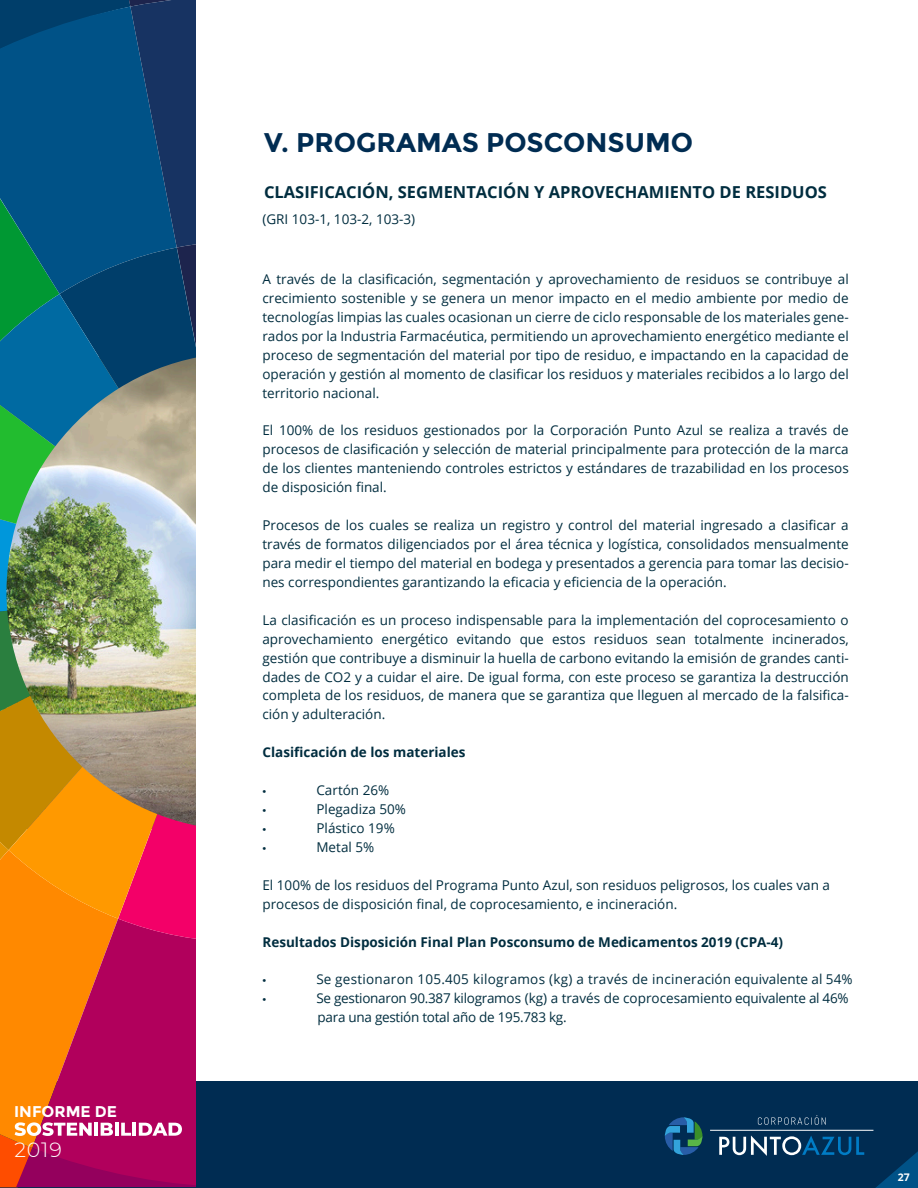
<style>
.page{position:relative;width:918px;height:1188px;background:#fff}
.page>*{position:absolute;margin:0;border:0;box-sizing:border-box;transform-origin:0 0}
.t1{font:700 27px "Montserrat";color:#002c52}
.t2{font:300 20.55px "Montserrat";color:#fff}
.t3{font:700 16.5px "Open Sans";color:#002d3f}
.t4{font:700 15.6px "Montserrat";color:#fff}
.t5{font:13.5px/18.9px "Open Sans";color:#002d3f;text-align:justify}
.t6{font:13.5px/18.9px "Open Sans";letter-spacing:-.02em;color:#002d3f}
.t7{font:700 13.5px "Open Sans";color:#002d3f}
.t8{font:13.5px "Open Sans";letter-spacing:.02em;color:#002d3f}
.t9{font:13.5px "Myriad Pro";color:#002d3f}
.t10{font:700 10.5px "Open Sans";color:#fff}
</style>
<div class="page">
<div style="left:0;top:1081px;width:918px;height:107px;background:#002c52"></div>
<img style="left:0;top:0;width:196px;height:1187px">
<svg style="left:719px;top:1135px;width:145px;height:21px"></svg>
<svg style="left:758px;top:1115px;width:68px;height:10px"></svg>
<hr style="left:710px;top:1130px;width:163px;height:1px;background:#fff">
<svg style="left:665px;top:1117px;width:37px;height:38px"></svg>
<svg style="left:875px;top:1151px;width:43px;height:37px"></svg>
<p class="t4" style="left:14px;top:1102px;width:104px">INFORME DE</p>
<h2 class="t2" style="left:15px;top:1136px;width:49px">2019</h2>
<h1 class="t1" style="left:264px;top:127px;width:431px">V. PROGRAMAS POSCONSUMO</h1>
<p class="t3" style="left:264px;top:181px;width:564px">CLASIFICACIÓN, SEGMENTACIÓN Y APROVECHAMIENTO DE RESIDUOS</p>
<p class="t5" style="left:262px;top:210px;width:154px">(GRI 103-1, 103-2, 103-3)</p>
<p class="t5" style="left:262px;top:269px;width:588px">A través de la clasificación, segmentación y aprovechamiento de residuos se contribuye al crecimiento sostenible y se genera un menor impacto en el medio ambiente por medio de tecnologías limpias las cuales ocasionan un cierre de ciclo responsable de los materiales gene&shy;rados por la Industria Farmacéutica, permitiendo un aprovechamiento energético mediante el proceso de segmentación del material por tipo de residuo, e impactando en la capacidad de operación y gestión al momento de clasificar los residuos y materiales recibidos a lo largo del territorio nacional.</p>
<p class="t5" style="left:262px;top:421px;width:588px">El 100% de los residuos gestionados por la Corporación Punto Azul se realiza a través de procesos de clasificación y selección de material principalmente para protección de la marca de los clientes manteniendo controles estrictos y estándares de trazabilidad en los procesos de disposición final.</p>
<p class="t5" style="left:262px;top:515px;width:588px">Procesos de los cuales se realiza un registro y control del material ingresado a clasificar a través de formatos diligenciados por el área técnica y logística, consolidados mensualmente para medir el tiempo del material en bodega y presentados a gerencia para tomar las decisio&shy;nes correspondientes garantizando la eficacia y eficiencia de la operación.</p>
<p class="t5" style="left:262px;top:610px;width:588px">La clasificación es un proceso indispensable para la implementación del coprocesamiento o aprovechamiento energético evitando que estos residuos sean totalmente incinerados, gestión que contribuye a disminuir la huella de carbono evitando la emisión de grandes canti&shy;dades de CO2 y a cuidar el aire. De igual forma, con este proceso se garantiza la destrucción completa de los residuos, de manera que se garantiza que lleguen al mercado de la falsifica&shy;ción y adulteración.</p>
<p class="t7" style="left:262px;top:743px;width:205px">Clasificación de los materiales</p>
<p class="t9" style="left:262px;top:782px;width:5px">•</p>
<p class="t5" style="left:316px;top:780px;width:74px">Cartón 26%</p>
<p class="t9" style="left:262px;top:801px;width:5px">•</p>
<p class="t5" style="left:316px;top:799px;width:91px">Plegadiza 50%</p>
<p class="t9" style="left:262px;top:820px;width:5px">•</p>
<p class="t5" style="left:316px;top:818px;width:80px">Plástico 19%</p>
<p class="t9" style="left:262px;top:839px;width:5px">•</p>
<p class="t5" style="left:316px;top:837px;width:59px">Metal 5%</p>
<p class="t5" style="left:262px;top:875px;width:569px">El 100% de los residuos del Programa Punto Azul, son residuos peligrosos, los cuales van a procesos de disposición final, de coprocesamiento, e incineración.</p>
<p class="t7" style="left:262px;top:932px;width:522px">Resultados Disposición Final Plan Posconsumo de Medicamentos 2019 (CPA-4)</p>
<p class="t9" style="left:262px;top:972px;width:5px">•</p>
<p class="t8" style="left:316px;top:970px;width:538px">Se gestionaron 105.405 kilogramos (kg) a través de incineración equivalente al 54%</p>
<p class="t9" style="left:262px;top:991px;width:5px">•</p>
<p class="t6" style="left:316px;top:989px;width:534px">Se gestionaron 90.387 kilogramos (kg) a través de coprocesamiento equivalente al 46% para una gestión total año de 195.783 kg.</p>
<p class="t10" style="left:898px;top:1169px;width:13px">27</p>
</div>
